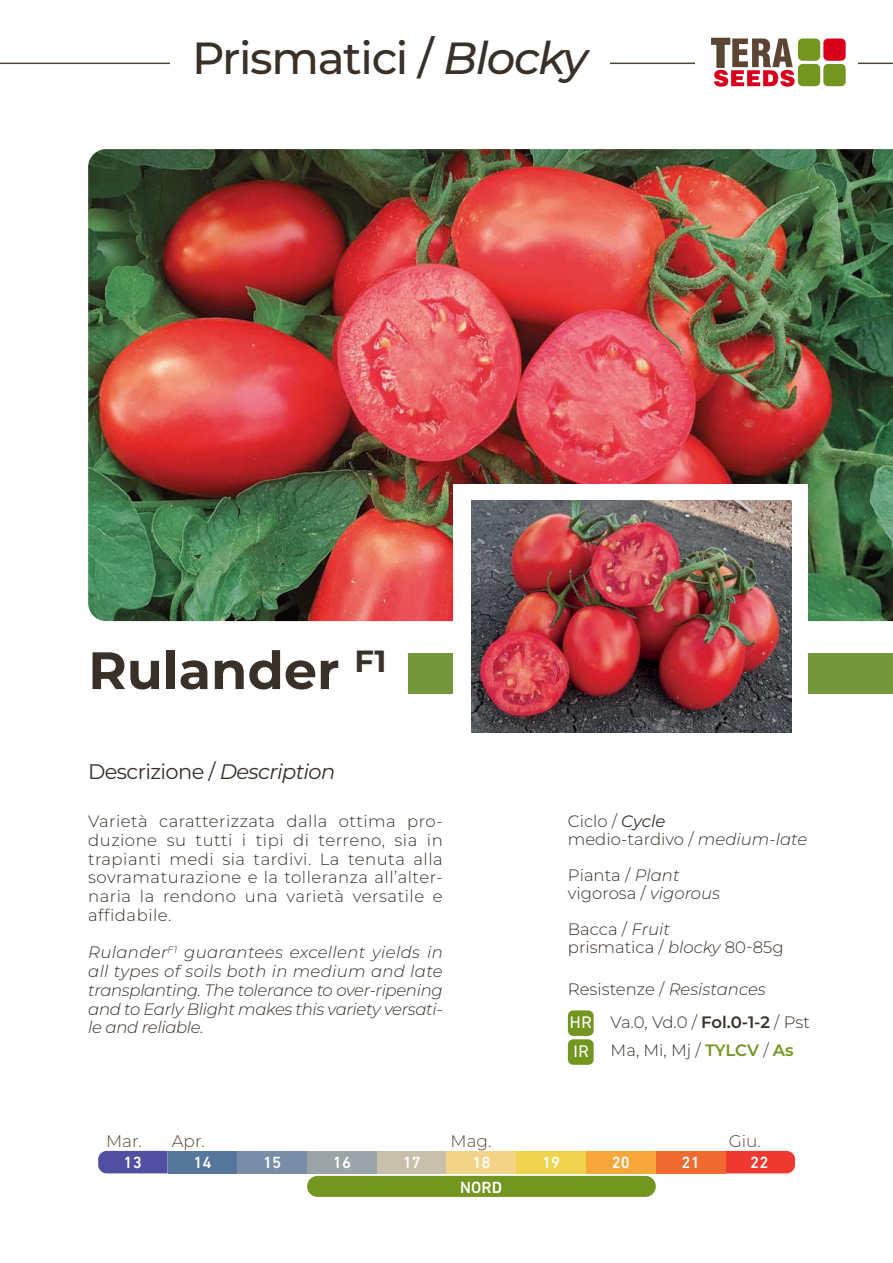
<style>
.page{position:relative;width:893px;height:1263px;background:#fff}
.page>*{position:absolute;margin:0;border:0;box-sizing:border-box;transform-origin:0 0}
.t1{font:700 52.5px "Montserrat";color:#393028}
.t2{font:500 45px "Montserrat";letter-spacing:-.03em;color:#393028}
.t3{font:21px "Montserrat";letter-spacing:-.03em;color:#393028}
.t4{font:300 16.95px "Montserrat";color:#5e4533}
.t5{font:300 16.5px/18.8px "Montserrat";color:#393028}
.t6{font:italic 300 16.5px/18.8px "Montserrat";letter-spacing:-.02em;color:#393028;text-align:justify}
.t7{font:500 16.5px "DIN Next LT Pro";color:#fff}
.t8{font:16.5px "Golos UI";color:#fff}
.s1{font-style:italic}
.s2{font-weight:400;font-style:italic}
.s3{font-family:"Golos UI";font-weight:400;color:#fff}
.s4{font-weight:600}
.s5{font-weight:600;color:#739621}
</style>
<div class="page">
<hr style="left:0;top:63px;width:893px;height:1px;background:#4d4533">
<div style="left:696px;top:35px;width:162px;height:58px;background:#fff"></div>
<div style="left:798px;top:38px;width:22px;height:23px;background:#739621;border-radius:5px"></div>
<div style="left:823px;top:38px;width:23px;height:23px;background:#d9001c;border-radius:5px"></div>
<div style="left:798px;top:64px;width:22px;height:22px;background:#739621;border-radius:5px"></div>
<div style="left:823px;top:64px;width:23px;height:22px;background:#739621;border-radius:5px"></div>
<svg style="left:711px;top:37px;width:84px;height:50px"></svg>
<div style="left:98px;top:1151px;width:70px;height:22px;background:#504fa1"></div>
<div style="left:168px;top:1151px;width:69px;height:22px;background:#57769c"></div>
<div style="left:726px;top:1151px;width:69px;height:22px;background:#ef382f"></div>
<div style="left:237px;top:1151px;width:70px;height:22px;background:#798da9"></div>
<div style="left:307px;top:1151px;width:70px;height:22px;background:#9da4a8"></div>
<div style="left:377px;top:1151px;width:70px;height:22px;background:#c8c0aa"></div>
<div style="left:447px;top:1151px;width:69px;height:22px;background:#f2d387"></div>
<div style="left:516px;top:1151px;width:70px;height:22px;background:#f0d34d"></div>
<div style="left:586px;top:1151px;width:70px;height:22px;background:#f7a739"></div>
<div style="left:656px;top:1151px;width:70px;height:22px;background:#ef6930"></div>
<div style="left:307px;top:1176px;width:349px;height:21px;background:#739621;border-radius:11px"></div>
<div style="left:408px;top:653px;width:485px;height:40px;background:#74973d"></div>
<div style="left:568px;top:1039px;width:26px;height:26px;background:#739621;border-radius:5px"></div>
<div style="left:568px;top:1010px;width:26px;height:26px;background:#739621;border-radius:5px"></div>
<img style="left:88px;top:149px;width:805px;height:472px">
<div style="left:454px;top:484px;width:354px;height:274px;background:#fff"></div>
<img style="left:471px;top:500px;width:321px;height:233px">
<div style="left:170px;top:25px;width:440px;height:58px;background:#fff"></div>
<h2 class="t2" style="left:192px;top:27px;width:397px">Prismatici / <span class="s1">Blocky</span></h2>
<h1 class="t1" style="left:88px;top:633px;width:300px">Rulander <sup>F1</sup></h1>
<p class="t3" style="left:88px;top:757px;width:249px">Descrizione / <span class="s1">Description</span></p>
<p class="t5" style="left:88px;top:811px;width:356px;text-align:justify">Varietà caratterizzata dalla ottima pro&shy;duzione su tutti i tipi di terreno, sia in trapianti medi sia tardivi. La tenuta alla sovramaturazione e la tolleranza all’alter&shy;naria la rendono una varietà versatile e affidabile.</p>
<p class="t6" style="left:88px;top:943px;width:356px">Rulander<sup>F1</sup> guarantees excellent yields in all types of soils both in medium and late transplanting. The tolerance to over-ripening and to Early Blight makes this variety versati&shy;le and reliable.</p>
<p class="t5" style="left:568px;top:812px;width:241px;line-height:18px">Ciclo / <span class="s2">Cycle<br></span>medio-tardivo / <span class="s1">medium-late</span></p>
<p class="t5" style="left:568px;top:866px;width:154px;line-height:18px">Pianta / <span class="s1">Plant </span>vigorosa / <span class="s1">vigorous</span></p>
<p class="t5" style="left:568px;top:920px;width:217px;line-height:18px">Bacca / <span class="s1">Fruit<br></span>prismatica / <span class="s1">blocky</span> 80-85g</p>
<p class="t5" style="left:568px;top:979px;width:199px">Resistenze / <span class="s1">Resistances</span></p>
<p class="t5" style="left:611px;top:1007px;width:201px;line-height:28.5px;text-indent:-41px"><span class="s3">HR</span> Va.0, Vd.0 / <span class="s4">Fol.0-1-2</span> / Pst<br>Ma, Mi, Mj / <span class="s5">TYLCV</span> / <span class="s5">As</span></p>
<p class="t8" style="left:573px;top:1041px;width:17px">IR</p>
<p class="t4" style="left:106px;top:1129px;width:37px">Mar.</p>
<p class="t4" style="left:172px;top:1129px;width:35px">Apr.</p>
<p class="t4" style="left:451px;top:1129px;width:42px">Mag.</p>
<p class="t4" style="left:729px;top:1129px;width:34px">Giu.</p>
<p class="t7" style="left:460px;top:1177px;width:43px">NORD</p>
<p class="t7" style="left:124px;top:1152px;width:20px">13</p>
<p class="t7" style="left:193px;top:1152px;width:20px">14</p>
<p class="t7" style="left:263px;top:1152px;width:20px">15</p>
<p class="t7" style="left:333px;top:1152px;width:20px">16</p>
<p class="t7" style="left:403px;top:1152px;width:20px">17</p>
<p class="t7" style="left:472px;top:1152px;width:20px">18</p>
<p class="t7" style="left:542px;top:1152px;width:20px">19</p>
<p class="t7" style="left:612px;top:1152px;width:20px">20</p>
<p class="t7" style="left:682px;top:1152px;width:20px">21</p>
<p class="t7" style="left:750px;top:1152px;width:20px">22</p>
</div>
